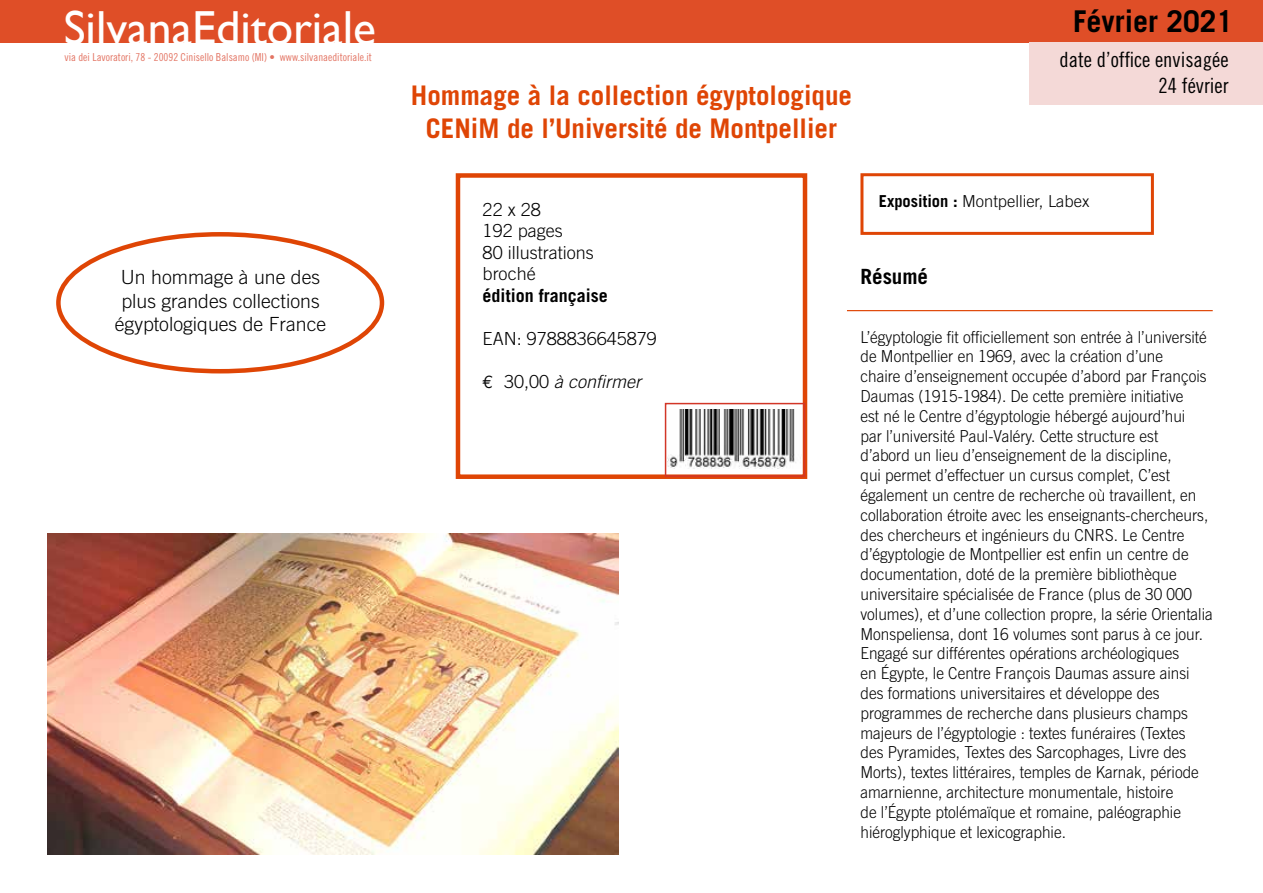
<style>
.page{position:relative;width:1263px;height:893px;background:#fff}
.page>*{position:absolute;margin:0;border:0;box-sizing:border-box;transform-origin:0 0}
.t1{font:47.7px "Gill Sans";color:#fff}
.t2{font:700 30px "Trade Gothic";color:#000}
.t3{font:700 27px/32.4px "Trade Gothic";color:#df4505;text-align:center}
.t4{font:21px/25.2px "Trade Gothic Cond Eighteen";color:#000;text-align:right}
.t5{font:700 21px "Trade Gothic";color:#000}
.t6{font:300 19.5px/23.4px "Trade Gothic";color:#000;text-align:center}
.t7{font:300 18px/21.6px "Trade Gothic";color:#000}
.t8{font:700 18px "Trade Gothic";color:#000}
.t9{font:italic 300 18px "Trade Gothic";color:#000}
.t10{font:300 16.5px/19.8px "Trade Gothic";color:#000;scale:.93 1}
.t11{font:300 16.5px "Trade Gothic";color:#000}
.t12{font:10.95px "Trade Gothic Cond Eighteen";color:#e37463}
.s1{font-family:"Euro Mono";font-weight:400;font-style:normal}
.s2{font-style:normal}
.s3{font-weight:700}
</style>
<div class="page">
<div style="left:0;top:0;width:1263px;height:43px;background:#df4e27"></div>
<hr style="left:847px;top:310px;width:366px;height:1px;background:#df4505">
<div style="left:456px;top:173px;width:351px;height:306px;border:4px solid #df4505"></div>
<img style="left:668px;top:409px;width:128px;height:59px">
<div style="left:665px;top:403px;width:140px;height:74px;border:2px solid #d23627"></div>
<div style="left:1030px;top:43px;width:233px;height:62px;background:#f4d9d7"></div>
<div style="left:860px;top:173px;width:294px;height:62px;border:3px solid #df4505"></div>
<img style="left:47px;top:533px;width:572px;height:322px">
<div style="left:56px;top:232px;width:328px;height:141px;border:4px solid #df4505;border-radius:50%"></div>
<h1 class="t1" style="left:64px;top:-1px;width:314px">SilvanaEditoriale</h1>
<p class="t12" style="left:64px;top:51px;width:309px">via dei Lavoratori, 78 - 20092 Cinisello Balsamo (MI) • www.silvanaeditoriale.it</p>
<p class="t6" style="left:115px;top:265px;width:213px">Un hommage à une des plus grandes collections égyptologiques de France</p>
<h3 class="t3" style="left:411px;top:79px;width:443px">Hommage à la collection égyptologique<br>CENiM de l’Université de Montpellier</h3>
<h2 class="t2" style="left:1073px;top:3px;width:162px">Février 2021</h2>
<p class="t4" style="left:1059px;top:47px;width:171px">date d’office envisagée<br>24 février</p>
<p class="t7" style="left:483px;top:198px;width:113px">22 x 28<br>192 pages<br>80 illustrations broché</p>
<p class="t8" style="left:483px;top:285px;width:127px">édition française</p>
<p class="t7" style="left:483px;top:328px;width:176px">EAN: 9788836645879</p>
<p class="t9" style="left:483px;top:371px;width:160px"><span class="s1">E</span> <span class="s2">30,00</span> à confirmer</p>
<p class="t11" style="left:879px;top:192px;width:212px"><span class="s3">Exposition :</span> Montpellier, Labex</p>
<p class="t5" style="left:860px;top:263px;width:69px">Résumé</p>
<p class="t10" style="left:860px;top:327px;width:380px">L’égyptologie fit officiellement son entrée à l’université de Montpellier en 1969, avec la création d’une<br>chaire d’enseignement occupée d’abord par François Daumas (1915-1984). De cette première initiative<br>est né le Centre d’égyptologie hébergé aujourd’hui<br>par l’université Paul-Valéry. Cette structure est<br>d’abord un lieu d’enseignement de la discipline,<br>qui permet d’effectuer un cursus complet, C’est également un centre de recherche où travaillent, en collaboration étroite avec les enseignants-chercheurs, des chercheurs et ingénieurs du CNRS. Le Centre d’égyptologie de Montpellier est enfin un centre de documentation, doté de la première bibliothèque universitaire spécialisée de France (plus de 30 000 volumes), et d’une collection propre, la série Orientalia Monspeliensa, dont 16 volumes sont parus à ce jour.<br>Engagé sur différentes opérations archéologiques<br>en Égypte, le Centre François Daumas assure ainsi des formations universitaires et développe des programmes de recherche dans plusieurs champs majeurs de l’égyptologie : textes funéraires (Textes<br>des Pyramides, Textes des Sarcophages, Livre des Morts), textes littéraires, temples de Karnak, période amarnienne, architecture monumentale, histoire<br>de l’Égypte ptolémaïque et romaine, paléographie hiéroglyphique et lexicographie.</p>
</div>
